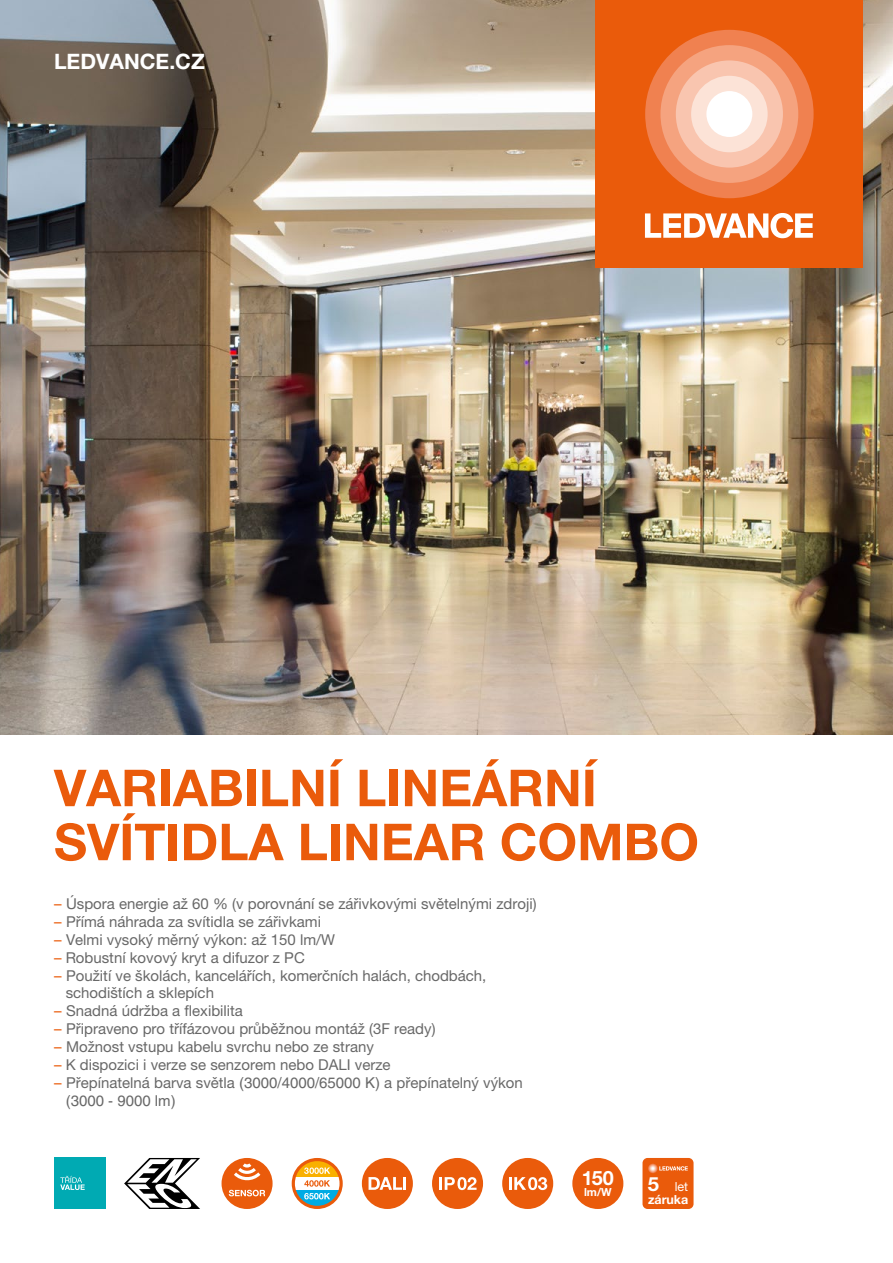
<style>
.page{position:relative;width:893px;height:1263px;background:#fff}
.page>*{position:absolute;margin:0;border:0;box-sizing:border-box;transform-origin:0 0}
.t1{font:700 51px/54px "Helvetica Neue LT Pro";color:#ea5b0b}
.t2{font:700 21.3px "Helvetica Neue LT Pro";color:#fff}
.t3{font:700 19.8px "Helvetica Neue LT Pro";color:#fff}
.t4{font:700 19.5px "Helvetica Neue LT Pro";color:#fff}
.t5{font:15px/17.1px "Helvetica Neue LT Pro";color:#686868}
.t6{font:15px "Helvetica LT Pro";color:#686868}
.t7{font:700 12.45px "Helvetica Neue LT Pro";color:#fff}
.t8{font:12.45px "Helvetica Neue LT Pro";color:#fff}
.t9{font:700 11.1px "Helvetica Neue LT Pro";color:#fff}
.s1{color:#ea5b0b}
.s2{font-family:"Helvetica LT Pro"}
</style>
<div class="page">
<img style="left:0;top:0;width:893px;height:734px">
<div style="left:54px;top:1158px;width:51px;height:51px;background:#00aab3"></div>
<svg style="left:60px;top:1176px;width:25px;height:14px"></svg>
<div style="left:362px;top:1158px;width:51px;height:51px;background:#ea5b0b;border-radius:50%"></div>
<svg style="left:369px;top:1177px;width:37px;height:13px"></svg>
<div style="left:432px;top:1158px;width:51px;height:51px;background:#ea5b0b;border-radius:50%"></div>
<svg style="left:439px;top:1177px;width:38px;height:13px"></svg>
<div style="left:502px;top:1158px;width:51px;height:51px;background:#ea5b0b;border-radius:50%"></div>
<svg style="left:509px;top:1177px;width:38px;height:13px"></svg>
<div style="left:572px;top:1158px;width:51px;height:51px;background:#ea5b0b;border-radius:50%"></div>
<div style="left:642px;top:1158px;width:51px;height:51px;background:#ea5b0b;border-radius:5px"></div>
<svg style="left:648px;top:1164px;width:10px;height:9px"></svg>
<svg style="left:649px;top:1164px;width:8px;height:8px"></svg>
<svg style="left:650px;top:1165px;width:38px;height:6px"></svg>
<div style="left:595px;top:0;width:268px;height:268px;background:#ea5b0b"></div>
<svg style="left:645px;top:213px;width:168px;height:25px"></svg>
<div style="left:645px;top:30px;width:169px;height:168px;background:#f08150;border-radius:50%"></div>
<div style="left:660px;top:45px;width:138px;height:138px;background:#f5a37f;border-radius:50%"></div>
<div style="left:676px;top:60px;width:107px;height:108px;background:#f9c5af;border-radius:50%"></div>
<div style="left:691px;top:76px;width:77px;height:76px;background:#fce3d7;border-radius:50%"></div>
<div style="left:706px;top:91px;width:46px;height:46px;background:#fff;border-radius:50%"></div>
<svg style="left:124px;top:1158px;width:76px;height:51px"></svg>
<svg style="left:292px;top:1158px;width:51px;height:51px"></svg>
<div style="left:222px;top:1158px;width:51px;height:51px;background:#ea5b0b;border-radius:50%"></div>
<svg style="left:230px;top:1160px;width:34px;height:20px"></svg>
<svg style="left:229px;top:1190px;width:36px;height:6px"></svg>
<h2 class="t2" style="left:54px;top:48px;width:152px">LEDVANCE.CZ</h2>
<h1 class="t1" style="left:54px;top:760px;width:646px">VARIABILNÍ LINEÁRNÍ<br>SVÍTIDLA LINEAR COMBO</h1>
<p class="t5" style="left:54px;top:895px;width:484px"><span class="s1">–</span> Úspora energie až 60 % (v porovnání se zářivkovými světelnými zdroji)</p>
<p class="t5" style="left:54px;top:913px;width:269px"><span class="s1">–</span> Přímá náhrada za svítidla se zářivkami</p>
<p class="t5" style="left:54px;top:931px;width:283px"><span class="s1">–</span> Velmi vysoký měrný výkon: až 150 lm/W</p>
<p class="t5" style="left:54px;top:949px;width:252px"><span class="s1">–</span> Robustní kovový kryt a difuzor z PC</p>
<p class="t5" style="left:66px;top:967px;width:422px;text-indent:-12px"><span class="s1">–</span> Použití ve školách, kancelářích, komerčních halách, chodbách, schodištích a sklepích</p>
<p class="t5" style="left:54px;top:1002px;width:191px"><span class="s1">–</span> Snadná údržba a flexibilita</p>
<p class="t5" style="left:54px;top:1020px;width:383px"><span class="s1">–</span> Připraveno pro třífázovou průběžnou montáž (3F ready)</p>
<p class="t5" style="left:54px;top:1038px;width:321px"><span class="s1">–</span> Možnost vstupu kabelu svrchu nebo ze strany</p>
<p class="t5" style="left:54px;top:1056px;width:338px"><span class="s1">–</span> K dispozici i verze se senzorem nebo DALI verze</p>
<p class="t5" style="left:54px;top:1074px;width:470px"><span class="s1">–</span> Přepínatelná barva světla <span class="s2">(3000/4000/65000 K)</span> a přepínatelný výkon</p>
<p class="t6" style="left:66px;top:1092px;width:112px">(3000 - 9000 lm)</p>
<h3 class="t3" style="left:582px;top:1166px;width:33px">150</h3>
<p class="t9" style="left:584px;top:1185px;width:29px">lm/W</p>
<h3 class="t4" style="left:648px;top:1172px;width:13px">5</h3>
<p class="t7" style="left:648px;top:1191px;width:42px">záruka</p>
<p class="t8" style="left:675px;top:1179px;width:15px">let</p>
</div>
